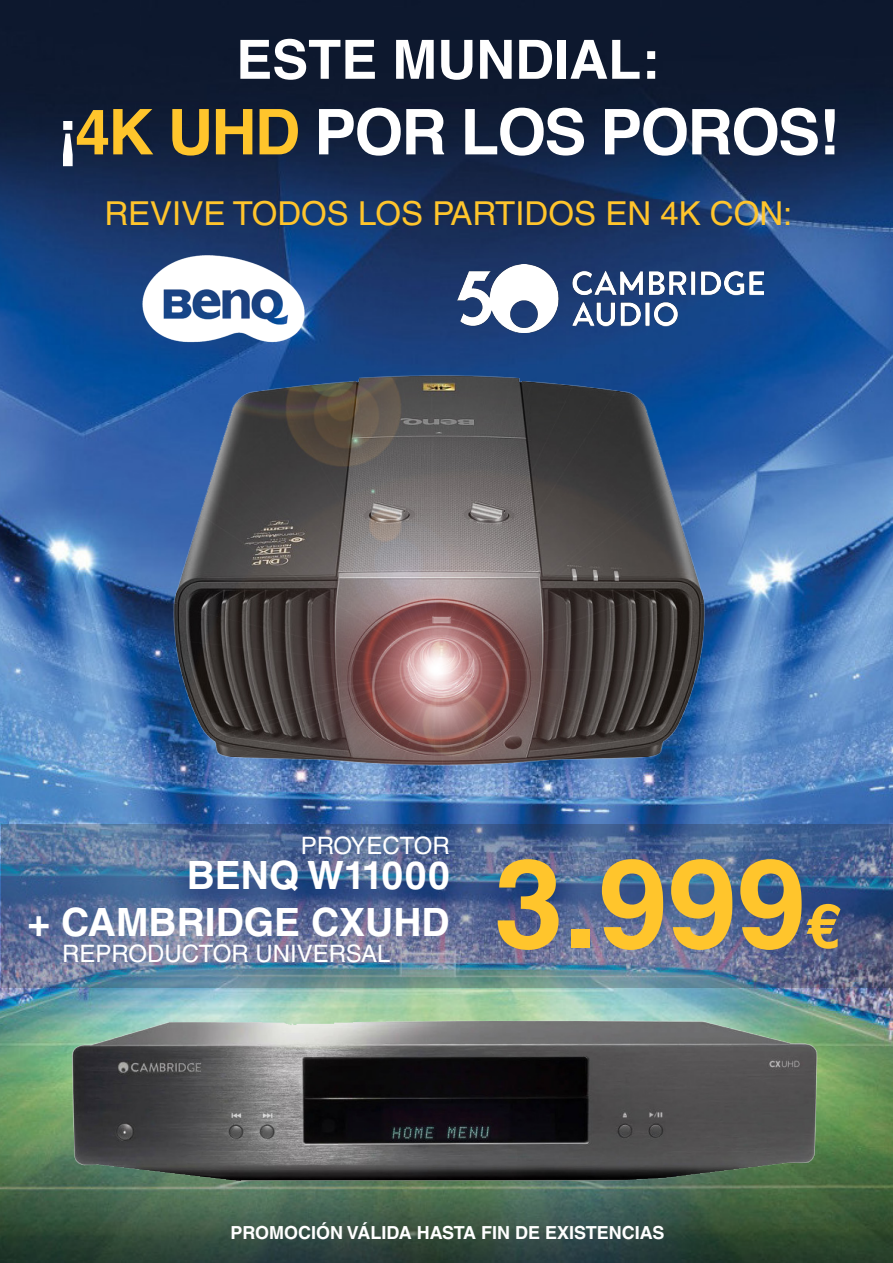
<style>
.page{position:relative;width:893px;height:1263px;background:#fff}
.page>*{position:absolute;margin:0;border:0;box-sizing:border-box;transform-origin:0 0}
.t1{font:700 124.5px "Helvetica LT";color:#ffc52c}
.t2{font:700 63px "Helvetica";letter-spacing:-.03em;color:#fff}
.t3{font:700 54px "Helvetica";color:#fff}
.t4{font:700 39px "Helvetica LT Std";color:#fff}
.t5{font:33px "Helvetica LT Std";color:#ffc52c}
.t6{font:24px "Helvetica LT Std";color:#fff}
.t7{font:700 18px "Helvetica LT Std";color:#fff}
.s1{color:#ffc52c}
.s2{font-size:61.5px}
</style>
<div class="page">
<img style="left:0;top:0;width:893px;height:1263px">
<img style="left:1px;top:824px;width:891px;height:164px">
<img style="left:153px;top:347px;width:561px;height:435px">
<img style="left:54px;top:1003px;width:785px;height:193px">
<img style="left:457px;top:264px;width:306px;height:69px">
<img style="left:134px;top:250px;width:180px;height:97px">
<p class="t3" style="left:236px;top:16px;width:424px">ESTE MUNDIAL:</p>
<p class="t2" style="left:56px;top:81px;width:784px">¡<span class="s1">4K UHD</span> POR LOS POROS!</p>
<p class="t5" style="left:104px;top:194px;width:689px">REVIVE TODOS LOS PARTIDOS EN 4K CON:</p>
<p class="t6" style="left:301px;top:831px;width:150px">PROYECTOR</p>
<p class="t4" style="left:187px;top:852px;width:264px">BENQ W11000</p>
<p class="t4" style="left:28px;top:899px;width:424px">+ CAMBRIDGE CXUHD</p>
<p class="t6" style="left:62px;top:940px;width:330px">REPRODUCTOR UNIVERSAL</p>
<p class="t1" style="left:494px;top:828px;width:347px">3.999<span class="s2">€</span></p>
<p class="t7" style="left:231px;top:1222px;width:435px">PROMOCIÓN VÁLIDA HASTA FIN DE EXISTENCIAS</p>
</div>
